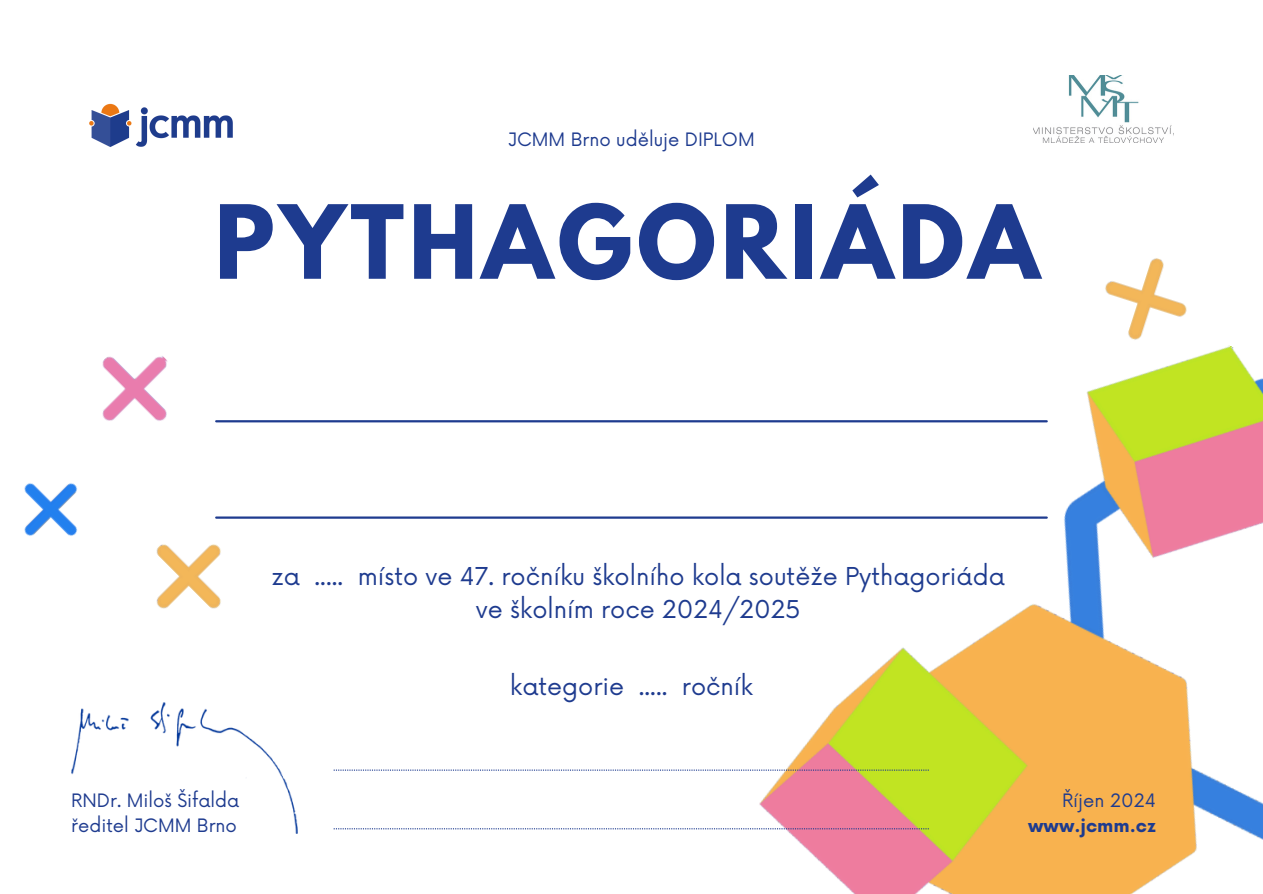
<style>
.page{position:relative;width:1263px;height:894px;background:#fff}
.page>*{position:absolute;margin:0;border:0;box-sizing:border-box;transform-origin:0 0}
.t1{font:700 90.3px "League Spartan";letter-spacing:.05em;color:#1e3b8f}
.t2{font:24px/32.7px "Now";color:#1e3b8f;text-align:center}
.t3{font:18px "Now";color:#1e3b8f}
.t4{font:700 18px "Now";color:#1e3b8f}
</style>
<div class="page">
<img style="left:342px;top:142px;width:921px;height:751px">
<div style="left:380px;top:734px;width:371px;height:159px;background:#fff"></div>
<img style="left:1034px;top:76px;width:138px;height:66px">
<div style="left:497px;top:250px;width:423px;height:345px;background:#fff"></div>
<hr style="left:216px;top:420px;width:831px;height:2px;background:#1e3b8f">
<hr style="left:216px;top:516px;width:831px;height:2px;background:#1e3b8f">
<svg style="left:342px;top:828px;width:587px;height:1px"></svg>
<svg style="left:342px;top:769px;width:587px;height:1px"></svg>
<img style="left:24px;top:103px;width:318px;height:731px">
<div style="left:0;top:664px;width:71px;height:229px;background:#fff"></div>
<img style="left:1076px;top:212px;width:143px;height:165px">
<img style="left:71px;top:702px;width:226px;height:130px">
<p class="t3" style="left:508px;top:130px;width:248px">JCMM Brno uděluje DIPLOM</p>
<h2 class="t1" style="left:215px;top:197px;width:827px">PYTHAGORIÁDA</h2>
<p class="t2" style="left:272px;top:561px;width:735px">za ..... místo ve 47. ročníku školního kola soutěže Pythagoriáda ve školním roce 2024/2025</p>
<p class="t3" style="left:71px;top:790px;width:170px">RNDr. Miloš Šifalda</p>
<p class="t3" style="left:71px;top:815px;width:167px">ředitel JCMM Brno</p>
<h1 class="t2" style="left:510px;top:670px;width:244px">kategorie ..... ročník</h1>
<p class="t3" style="left:1062px;top:790px;width:95px">Říjen 2024</p>
<p class="t4" style="left:1028px;top:815px;width:129px">www.jcmm.cz</p>
</div>
